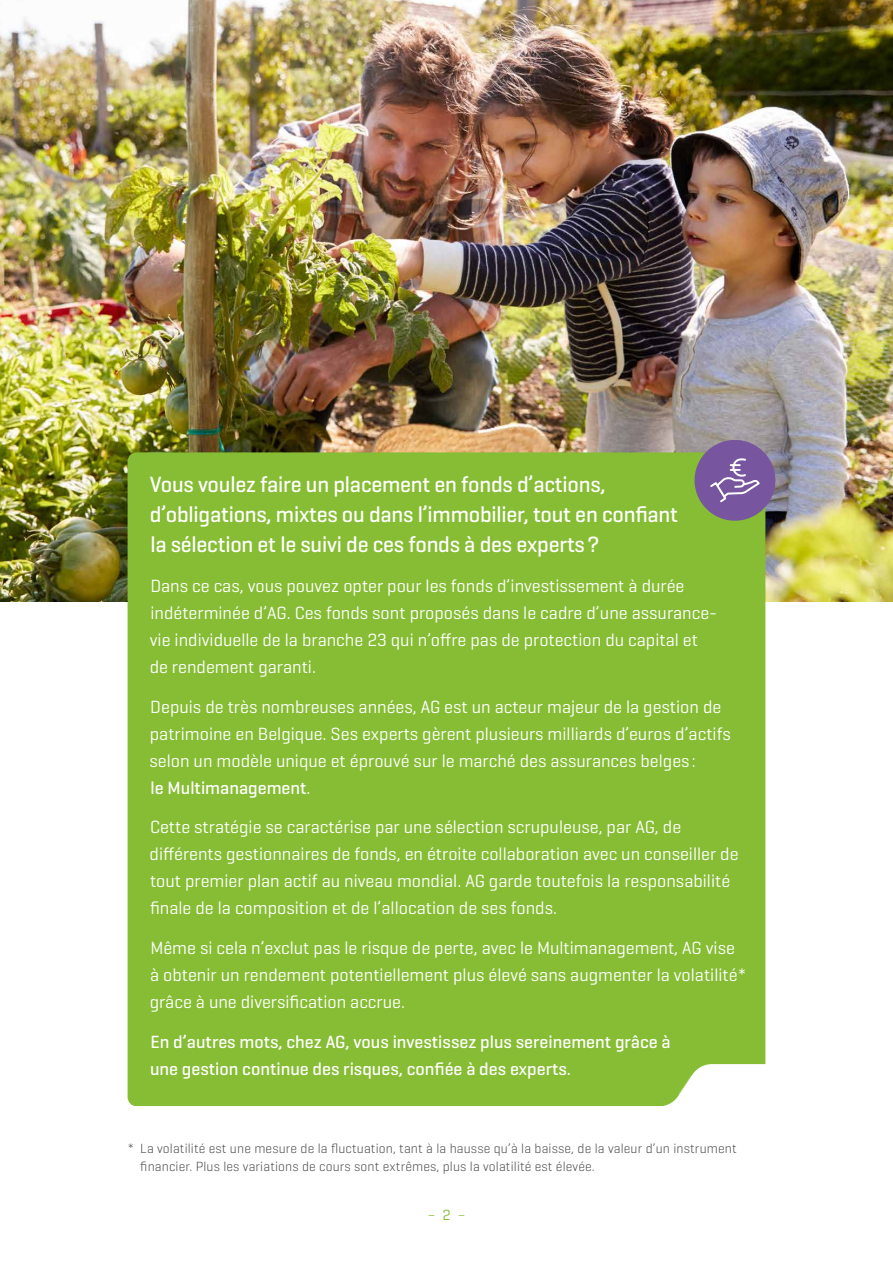
<style>
.page{position:relative;width:893px;height:1263px;background:#fff}
.page>*{position:absolute;margin:0;border:0;box-sizing:border-box;transform-origin:0 0}
.t1{font:500 22.5px/30px "Geogrotesque";letter-spacing:-.01em;color:#fff}
.t2{font:18px/27px "Geogrotesque";color:#fff}
.t3{font:500 18px/27px "Geogrotesque";color:#fff}
.t4{font:300 15px "Geogrotesque";color:#86bd34}
.t5{font:300 13.5px/18px "Geogrotesque";letter-spacing:.01em;color:#4a4a49}
.s1{font-weight:500}
.s2{font-weight:400}
</style>
<div class="page">
<img style="left:0;top:0;width:893px;height:602px">
<div style="left:128px;top:452px;width:637px;height:654px;background:#86bd34;border-radius:9px"></div>
<svg style="left:127px;top:1064px;width:638px;height:43px"></svg>
<div style="left:694px;top:440px;width:81px;height:81px;background:#77569f;border-radius:50%"></div>
<svg style="left:710px;top:458px;width:50px;height:45px"></svg>
<p class="t1" style="left:150px;top:469px;width:530px">Vous voulez faire un placement en fonds d’actions, d’obligations, mixtes ou dans l’immobilier, tout en confiant la sélection et le suivi de ces fonds à des experts?</p>
<p class="t2" style="left:150px;top:572px;width:569px">Dans ce cas, vous pouvez opter pour les fonds d’investissement à durée indéterminée d’AG. Ces fonds sont proposés dans le cadre d’une assurance&shy;vie individuelle de la branche 23 qui n’offre pas de protection du capital et de rendement garanti.</p>
<p class="t2" style="left:150px;top:692px;width:583px">Depuis de très nombreuses années, AG est un acteur majeur de la gestion de patrimoine en Belgique. Ses experts gèrent plusieurs milliards d’euros d’actifs selon un modèle unique et éprouvé sur le marché des assurances belges :<br><span class="s1">le Multimanagement</span>.</p>
<p class="t2" style="left:150px;top:813px;width:590px">Cette stratégie se caractérise par une sélection scrupuleuse, par AG, de différents gestionnaires de fonds, en étroite collaboration avec un conseiller de tout premier plan actif au niveau mondial. AG garde toutefois la responsabilité finale de la composition et de l’allocation de ses fonds.</p>
<p class="t2" style="left:150px;top:934px;width:599px">Même si cela n’exclut pas le risque de perte, avec le Multimanagement, AG vise à obtenir un rendement potentiellement plus élevé sans augmenter la volatilité* grâce à une diversification accrue.</p>
<p class="t3" style="left:150px;top:1028px;width:522px">En d’autres mots, chez AG, vous investissez plus sereinement grâce à une gestion continue des risques, confiée à des experts.</p>
<p class="t5" style="left:140px;top:1139px;width:598px;text-indent:-13px">* La volatilité est une mesure de la fluctuation, tant à la hausse qu’à la baisse, de la valeur d’un instrument financier. Plus les variations de cours sont extrêmes, plus la volatilité est élevée.</p>
<p class="t4" style="left:427px;top:1206px;width:40px">–<span class="s2">2</span>–</p>
</div>
